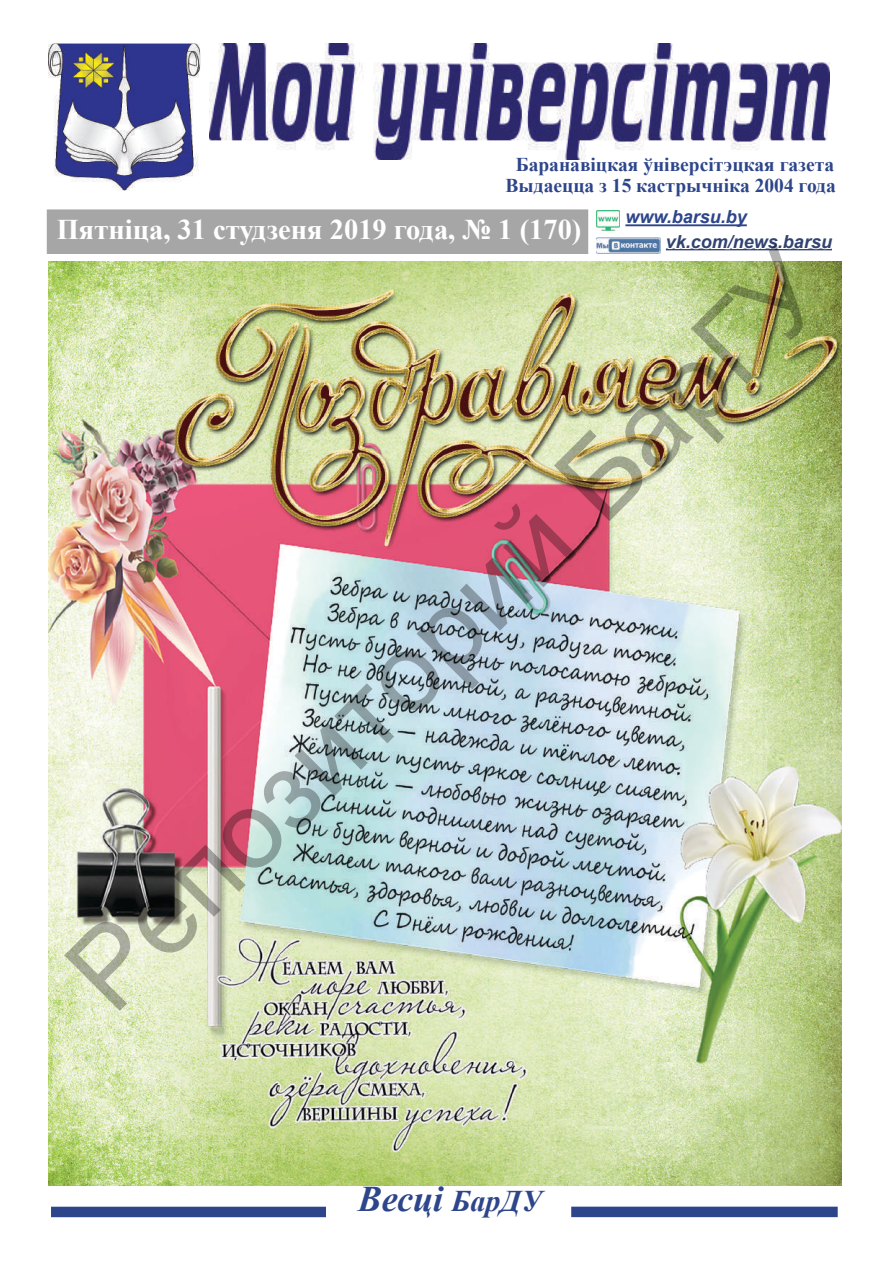
<style>
.page{position:relative;width:893px;height:1263px;background:#fff}
.page>*{position:absolute;margin:0;border:0;box-sizing:border-box;transform-origin:0 0}
.t1{font:109.8px "Arial";color:rgb(0 0 0/.3)}
.t2{font:italic 700 36px "Times New Roman";color:#2d458a}
.t3{font:700 28.5px "Times New Roman";color:#fff}
.t4{font:700 19.5px "Times New Roman";color:#2d458a}
.t5{font:italic 700 18px "Arial";color:#314370}
.t6{font:italic 700 18px "Arial";color:#2d458a}
.s1{font-size:30px}
</style>
<div class="page">
<div style="left:48px;top:210px;width:539px;height:43px;background:#a7a6a6"></div>
<img style="left:48px;top:44px;width:152px;height:146px">
<img style="left:210px;top:44px;width:619px;height:116px">
<div style="left:51px;top:1207px;width:275px;height:10px;background:#2d458a"></div>
<div style="left:571px;top:1206px;width:267px;height:11px;background:#2d458a"></div>
<hr style="left:625px;top:224px;width:122px;height:2px;background:#2d458a">
<img style="left:596px;top:237px;width:64px;height:16px">
<svg style="left:665px;top:248px;width:167px;height:3px"></svg>
<img style="left:596px;top:210px;width:23px;height:21px">
<img style="left:48px;top:261px;width:794px;height:924px">
<p class="t4" style="left:516px;top:151px;width:320px">Баранавіцкая ўніверсітэцкая газета</p>
<p class="t4" style="left:506px;top:172px;width:332px">Выдаецца з 15 кастрычніка 2004 года</p>
<p class="t6" style="left:625px;top:205px;width:123px">www.barsu.by</p>
<p class="t5" style="left:666px;top:229px;width:168px">vk.com/news.barsu</p>
<h3 class="t3" style="left:57px;top:210px;width:526px">Пятніца, 31 студзеня 2019 года, № 1 (170)</h3>
<h1 class="t1" style="left:36px;top:939px;width:1017px;rotate:-45deg">Репозиторий БарГУ</h1>
<h2 class="t2" style="left:358px;top:1174px;width:186px">Весці <span class="s1">БарДУ</span></h2>
</div>
